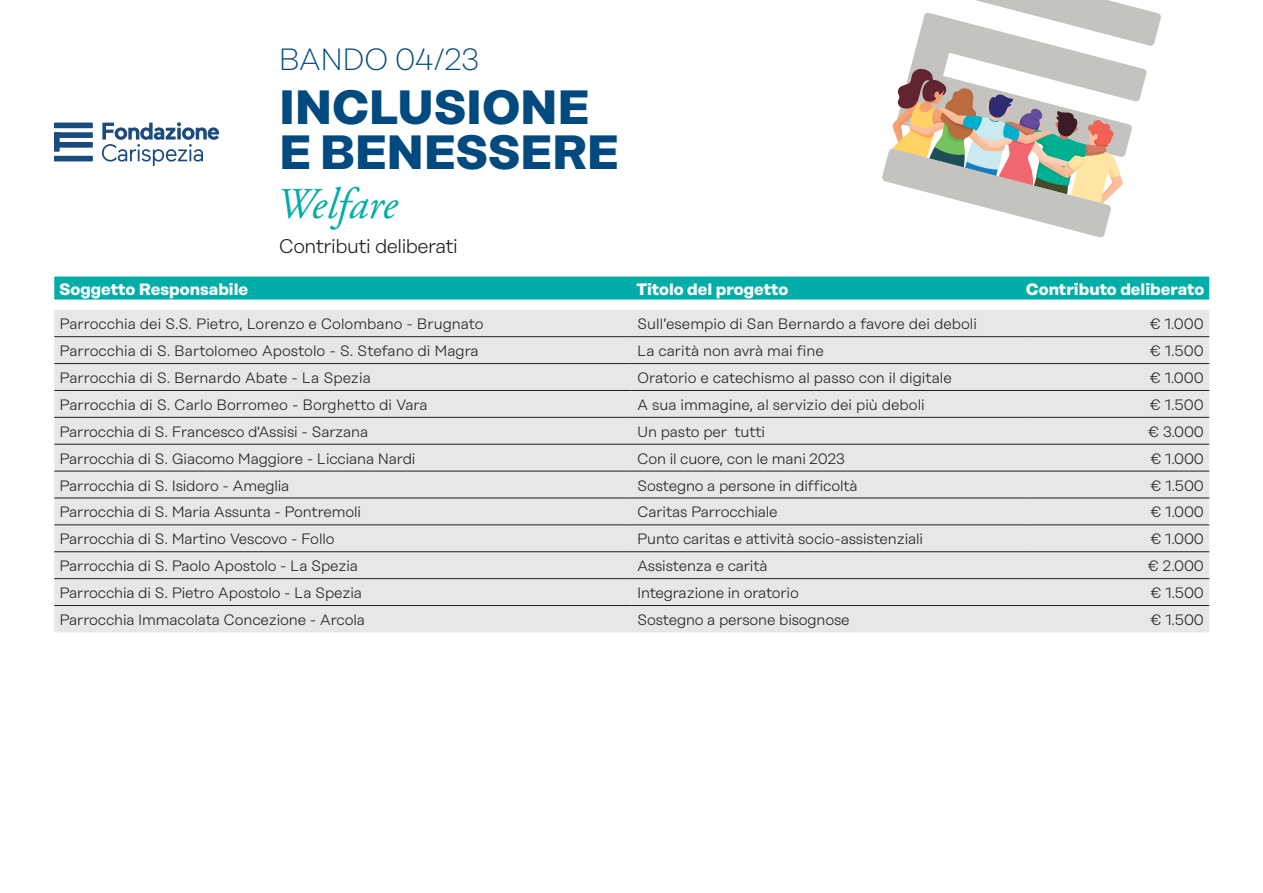
<style>
.page{position:relative;width:1263px;height:893px;background:#fff}
.page>*{position:absolute;margin:0;border:0;box-sizing:border-box;transform-origin:0 0}
.t1{font:700 48px/45px "Rational Display";letter-spacing:-.02em;color:#004a7f}
.t2{font:italic 43.8px "Adobe Garamond Pro";color:#00ada8}
.t3{font:200 30.6px "Rational Display";letter-spacing:-.02em;color:#004a7f}
.t4{font:300 19.8px "Rational Display";letter-spacing:-.025em;color:#231f20}
.t5{font:700 16.5px "Rational Display";color:#fff}
.t6{font:300 15px "Rational Display";letter-spacing:-.01em;color:#231f20}
</style>
<div class="page">
<svg style="left:102px;top:122px;width:117px;height:44px"></svg>
<div style="left:54px;top:123px;width:39px;height:5px;background:#1a4b7f"></div>
<div style="left:54px;top:132px;width:39px;height:6px;background:#1a4b7f"></div>
<div style="left:54px;top:142px;width:39px;height:6px;background:#1a4b7f"></div>
<div style="left:54px;top:156px;width:39px;height:5px;background:#1a4b7f"></div>
<div style="left:54px;top:132px;width:6px;height:20px;background:#1a4b7f"></div>
<div style="left:54px;top:277px;width:1155px;height:23px;background:#00ada8"></div>
<svg style="left:882px;top:0;width:279px;height:238px"></svg>
<div style="left:54px;top:310px;width:1155px;height:322px;background:#e6e7e9"></div>
<hr style="left:632px;top:336px;width:394px;height:1px;background:#231f20">
<hr style="left:1026px;top:336px;width:183px;height:1px;background:#231f20">
<hr style="left:632px;top:363px;width:394px;height:1px;background:#231f20">
<hr style="left:1026px;top:363px;width:183px;height:1px;background:#231f20">
<hr style="left:632px;top:390px;width:394px;height:1px;background:#231f20">
<hr style="left:1026px;top:390px;width:183px;height:1px;background:#231f20">
<hr style="left:632px;top:417px;width:394px;height:1px;background:#231f20">
<hr style="left:1026px;top:417px;width:183px;height:1px;background:#231f20">
<hr style="left:632px;top:444px;width:394px;height:1px;background:#231f20">
<hr style="left:1026px;top:444px;width:183px;height:1px;background:#231f20">
<hr style="left:632px;top:471px;width:394px;height:1px;background:#231f20">
<hr style="left:1026px;top:471px;width:183px;height:1px;background:#231f20">
<hr style="left:632px;top:498px;width:394px;height:1px;background:#231f20">
<hr style="left:1026px;top:498px;width:183px;height:1px;background:#231f20">
<hr style="left:632px;top:525px;width:394px;height:1px;background:#231f20">
<hr style="left:1026px;top:525px;width:183px;height:1px;background:#231f20">
<hr style="left:632px;top:551px;width:394px;height:1px;background:#231f20">
<hr style="left:1026px;top:551px;width:183px;height:1px;background:#231f20">
<hr style="left:632px;top:578px;width:394px;height:1px;background:#231f20">
<hr style="left:1026px;top:578px;width:183px;height:1px;background:#231f20">
<hr style="left:632px;top:605px;width:394px;height:1px;background:#231f20">
<hr style="left:1026px;top:605px;width:183px;height:1px;background:#231f20">
<hr style="left:54px;top:336px;width:578px;height:1px;background:#231f20">
<hr style="left:54px;top:363px;width:578px;height:1px;background:#231f20">
<hr style="left:54px;top:390px;width:578px;height:1px;background:#231f20">
<hr style="left:54px;top:417px;width:578px;height:1px;background:#231f20">
<hr style="left:54px;top:444px;width:578px;height:1px;background:#231f20">
<hr style="left:54px;top:471px;width:578px;height:1px;background:#231f20">
<hr style="left:54px;top:498px;width:578px;height:1px;background:#231f20">
<hr style="left:54px;top:525px;width:578px;height:1px;background:#231f20">
<hr style="left:54px;top:551px;width:578px;height:1px;background:#231f20">
<hr style="left:54px;top:578px;width:578px;height:1px;background:#231f20">
<hr style="left:54px;top:605px;width:578px;height:1px;background:#231f20">
<h3 class="t3" style="left:279px;top:43px;width:202px">BANDO 04/23</h3>
<h1 class="t1" style="left:279px;top:84px;width:342px">INCLUSIONE<br>E BENESSERE</h1>
<h2 class="t2" style="left:277px;top:178px;width:122px">Welfare</h2>
<h3 class="t4" style="left:279px;top:235px;width:181px">Contributi deliberati</h3>
<p class="t5" style="left:59px;top:279px;width:191px">Soggetto Responsabile</p>
<p class="t5" style="left:636px;top:279px;width:153px">Titolo del progetto</p>
<p class="t5" style="left:1026px;top:279px;width:180px">Contributo deliberato</p>
<p class="t6" style="left:60px;top:316px;width:426px">Parrocchia dei S.S. Pietro, Lorenzo e Colombano - Brugnato</p>
<p class="t6" style="left:637px;top:316px;width:341px">Sull’esempio di San Bernardo a favore dei deboli</p>
<p class="t6" style="left:1150px;top:316px;width:55px">€ 1.000</p>
<p class="t6" style="left:60px;top:342px;width:421px">Parrocchia di S. Bartolomeo Apostolo - S. Stefano di Magra</p>
<p class="t6" style="left:637px;top:342px;width:188px">La carità non avrà mai fine</p>
<p class="t6" style="left:1150px;top:342px;width:55px">€ 1.500</p>
<p class="t6" style="left:60px;top:369px;width:313px">Parrocchia di S. Bernardo Abate - La Spezia</p>
<p class="t6" style="left:637px;top:369px;width:316px">Oratorio e catechismo al passo con il digitale</p>
<p class="t6" style="left:1150px;top:369px;width:55px">€ 1.000</p>
<p class="t6" style="left:60px;top:396px;width:369px">Parrocchia di S. Carlo Borromeo - Borghetto di Vara</p>
<p class="t6" style="left:637px;top:396px;width:289px">A sua immagine, al servizio dei più deboli</p>
<p class="t6" style="left:1150px;top:396px;width:55px">€ 1.500</p>
<p class="t6" style="left:60px;top:423px;width:310px">Parrocchia di S. Francesco d'Assisi - Sarzana</p>
<p class="t6" style="left:637px;top:423px;width:130px">Un pasto per tutti</p>
<p class="t6" style="left:1148px;top:423px;width:57px">€ 3.000</p>
<p class="t6" style="left:60px;top:450px;width:357px">Parrocchia di S. Giacomo Maggiore - Licciana Nardi</p>
<p class="t6" style="left:637px;top:450px;width:210px">Con il cuore, con le mani 2023</p>
<p class="t6" style="left:1151px;top:450px;width:55px">€ 1.000</p>
<p class="t6" style="left:60px;top:477px;width:231px">Parrocchia di S. Isidoro - Ameglia</p>
<p class="t6" style="left:637px;top:477px;width:222px">Sostegno a persone in difficoltà</p>
<p class="t6" style="left:1151px;top:477px;width:55px">€ 1.500</p>
<p class="t6" style="left:60px;top:504px;width:303px">Parrocchia di S. Maria Assunta - Pontremoli</p>
<p class="t6" style="left:637px;top:504px;width:142px">Caritas Parrocchiale</p>
<p class="t6" style="left:1151px;top:504px;width:55px">€ 1.000</p>
<p class="t6" style="left:60px;top:531px;width:276px">Parrocchia di S. Martino Vescovo - Follo</p>
<p class="t6" style="left:637px;top:531px;width:287px">Punto caritas e attività socio-assistenziali</p>
<p class="t6" style="left:1151px;top:531px;width:55px">€ 1.000</p>
<p class="t6" style="left:60px;top:557px;width:300px">Parrocchia di S. Paolo Apostolo - La Spezia</p>
<p class="t6" style="left:637px;top:557px;width:132px">Assistenza e carità</p>
<p class="t6" style="left:1148px;top:557px;width:57px">€ 2.000</p>
<p class="t6" style="left:60px;top:584px;width:304px">Parrocchia di S. Pietro Apostolo - La Spezia</p>
<p class="t6" style="left:637px;top:584px;width:163px">Integrazione in oratorio</p>
<p class="t6" style="left:1151px;top:584px;width:55px">€ 1.500</p>
<p class="t6" style="left:60px;top:611px;width:307px">Parrocchia Immacolata Concezione - Arcola</p>
<p class="t6" style="left:637px;top:611px;width:214px">Sostegno a persone bisognose</p>
<p class="t6" style="left:1151px;top:611px;width:55px">€ 1.500</p>
</div>
